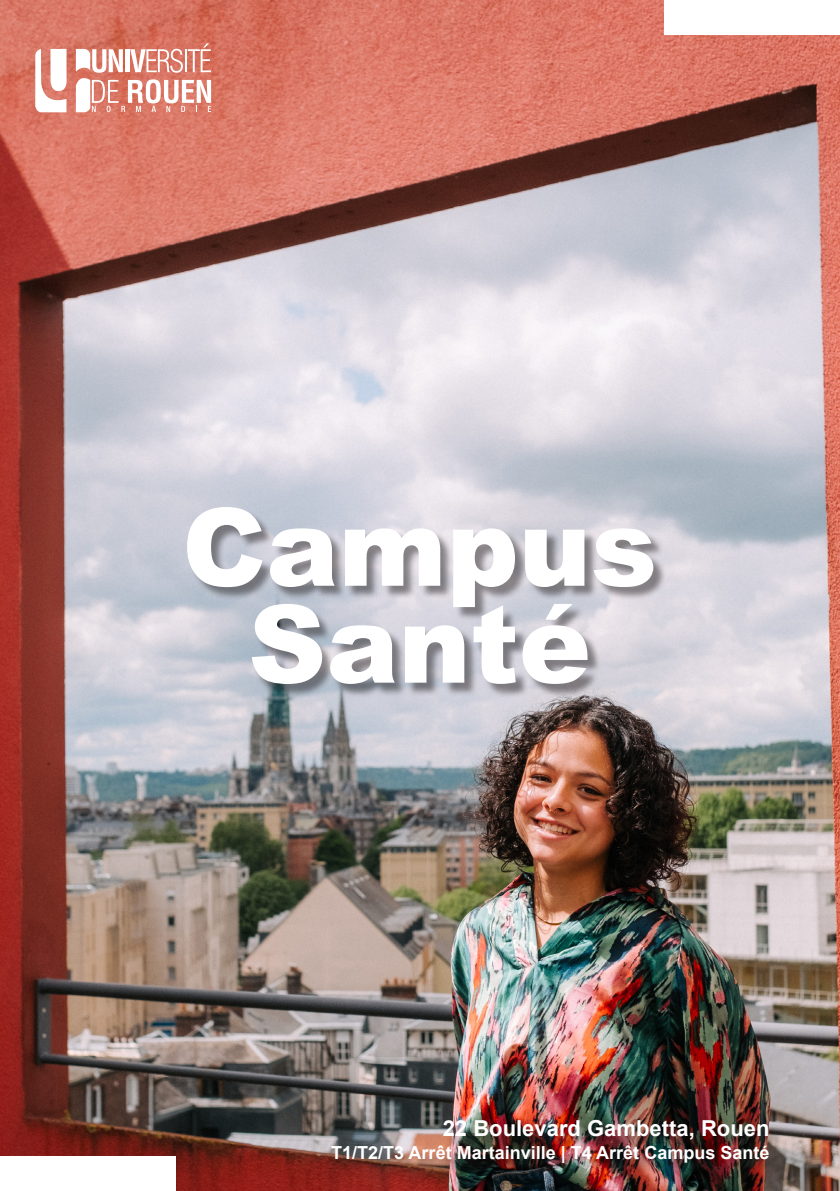
<style>
.page{position:relative;width:840px;height:1191px;background:#fff}
.page>*{position:absolute;margin:0;border:0;box-sizing:border-box;transform-origin:0 0}
.t1{font:900 108.2px/96.8px "Arial";color:#fff;text-align:center}
.t2{font:700 22px "Arial";color:#fff}
.t3{font:700 18px "Arial";color:#fff}
</style>
<div class="page">
<img style="left:0;top:0;width:839px;height:1191px">
<svg style="left:76px;top:43px;width:135px;height:69px"></svg>
<svg style="left:35px;top:49px;width:32px;height:63px"></svg>
<div style="left:663px;top:0;width:176px;height:34px;background:#fff"></div>
<div style="left:0;top:1157px;width:176px;height:34px;background:#fff"></div>
<div style="left:189px;top:509px;width:477px;height:189px;background:#231f20;opacity:.5"></div>
<div style="left:445px;top:1122px;width:336px;height:31px;background:#231f20;opacity:.4"></div>
<div style="left:333px;top:1147px;width:449px;height:29px;background:#231f20;opacity:.4"></div>
<p class="t1" style="left:182px;top:495px;width:476px">Campus<br>Santé</p>
<p class="t2" style="left:442px;top:1112px;width:328px">22 Boulevard Gambetta, Rouen</p>
<p class="t3" style="left:331px;top:1140px;width:439px">T1/T2/T3 Arrêt Martainville | T4 Arrêt Campus Santé</p>
</div>
